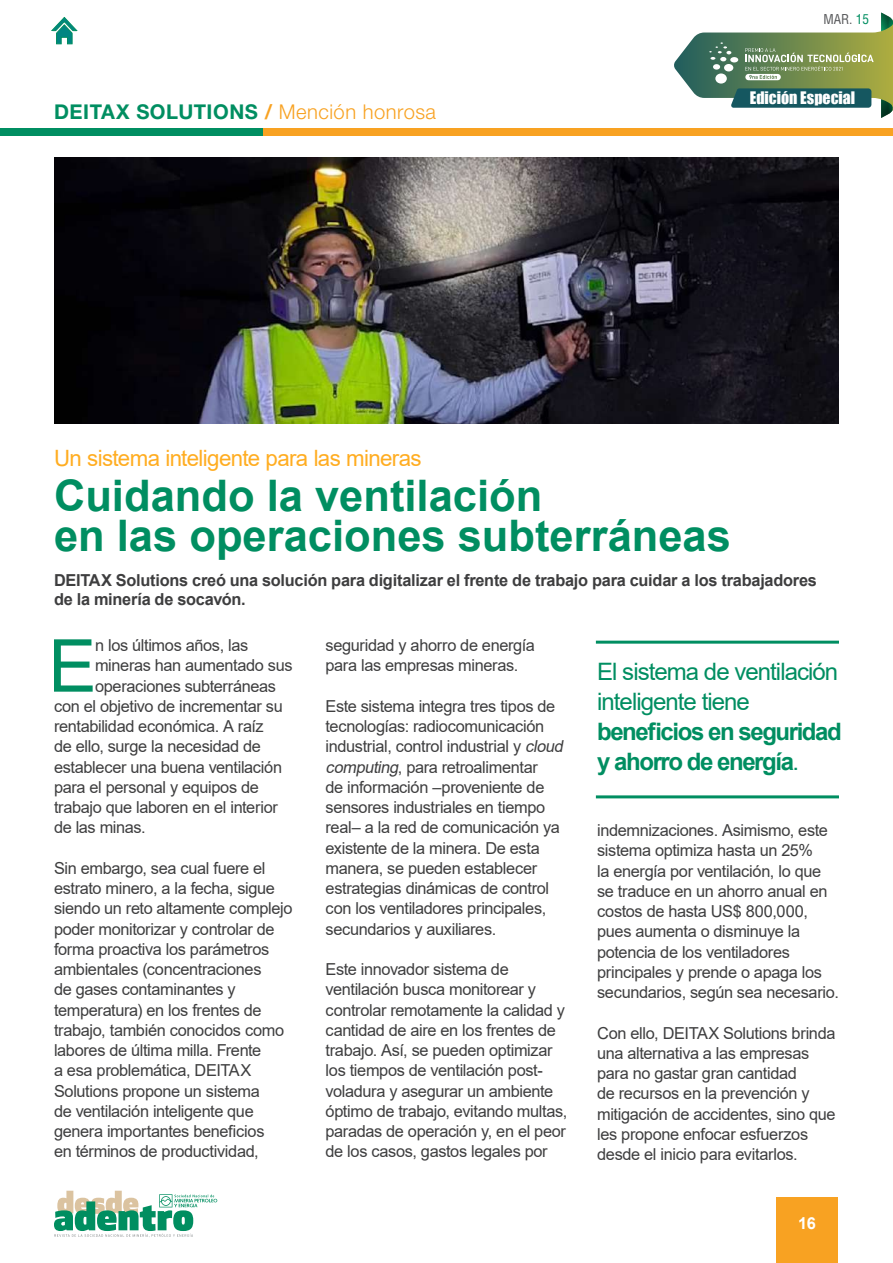
<style>
.page{position:relative;width:893px;height:1263px;background:#fff}
.page>*{position:absolute;margin:0;border:0;box-sizing:border-box;transform-origin:0 0}
.t1{font:73.05px "Arial";color:#008e61}
.t2{font:700 43.5px/40.5px "Arial";color:#008e61}
.t3{font:24px/30px "Arial";letter-spacing:-.04em;color:#008e61}
.t4{font:700 24px/30px "Arial";letter-spacing:-.06em;color:#008e61}
.t5{font:22.5px "Arial";letter-spacing:-.03em;color:#ffad21}
.t6{font:700 20.4px "Helvetica Neue LT Std";letter-spacing:.025em;color:#008e61}
.t7{font:16.5px/20.2px "Arial";letter-spacing:-.02em;color:#3e3e3f}
.t8{font:700 16.5px/19.5px "Arial";letter-spacing:-.015em;color:#3e3e3f}
.t9{font:700 16.5px "Arial";color:#fff}
.t10{font:15.9px "Impact";color:#fff}
.t11{font:condensed 13.35px "Helvetica LT Std";color:#57585a}
.s1{color:#f8a222}
.s2{font-weight:300;color:#f8a222}
.s3{color:#008e61}
.s4{font-style:italic}
.s5{font-weight:400}
</style>
<div class="page">
<div style="left:776px;top:1197px;width:62px;height:66px;background:#f8a222"></div>
<svg style="left:54px;top:1191px;width:163px;height:46px"></svg>
<svg style="left:674px;top:13px;width:219px;height:105px"></svg>
<svg style="left:51px;top:17px;width:27px;height:28px"></svg>
<hr style="left:596px;top:641px;width:243px;height:3px;background:#008e61">
<hr style="left:596px;top:795px;width:243px;height:3px;background:#008e61">
<div style="left:0;top:128px;width:267px;height:8px;background:#008e61"></div>
<div style="left:264px;top:128px;width:629px;height:8px;background:#f8a222"></div>
<img style="left:54px;top:157px;width:785px;height:267px">
<p class="t6" style="left:54px;top:99px;width:384px">DEITAX SOLUTIONS <span class="s1">/</span> <span class="s2">Mención honrosa</span></p>
<p class="t11" style="left:823px;top:10px;width:47px">MAR. <span class="s3">15</span></p>
<p class="t10" style="left:750px;top:86px;width:107px">Edición Especial</p>
<h3 class="t5" style="left:54px;top:442px;width:369px">Un sistema inteligente para las mineras</h3>
<h2 class="t2" style="left:54px;top:476px;width:678px">Cuidando la ventilación<br>en las operaciones subterráneas</h2>
<p class="t8" style="left:54px;top:570px;width:764px">DEITAX Solutions creó una solución para digitalizar el frente de trabajo para cuidar a los trabajadores de la minería de socavón.</p>
<h1 class="t1" style="left:48px;top:616px;width:50px">E</h1>
<p class="t7" style="left:95px;top:635px;width:155px">n los últimos años, las</p>
<p class="t7" style="left:95px;top:655px;width:199px">mineras han aumentado sus</p>
<p class="t7" style="left:95px;top:676px;width:182px">operaciones subterráneas</p>
<p class="t7" style="left:54px;top:696px;width:230px">con el objetivo de incrementar su</p>
<p class="t7" style="left:54px;top:716px;width:211px">rentabilidad económica. A raíz</p>
<p class="t7" style="left:54px;top:736px;width:208px">de ello, surge la necesidad de</p>
<p class="t7" style="left:54px;top:757px;width:230px">establecer una buena ventilación</p>
<p class="t7" style="left:54px;top:777px;width:206px">para el personal y equipos de</p>
<p class="t7" style="left:54px;top:797px;width:225px">trabajo que laboren en el interior</p>
<p class="t7" style="left:54px;top:817px;width:93px">de las minas.</p>
<p class="t7" style="left:54px;top:858px;width:240px">Sin embargo, sea cual fuere el estrato minero, a la fecha, sigue siendo un reto altamente complejo poder monitorizar y controlar de forma proactiva los parámetros ambientales (concentraciones<br>de gases contaminantes y temperatura) en los frentes de trabajo, también conocidos como labores de última milla. Frente<br>a esa problemática, DEITAX<br>Solutions propone un sistema<br>de ventilación inteligente que genera importantes beneficios<br>en términos de productividad,</p>
<p class="t7" style="left:326px;top:635px;width:211px">seguridad y ahorro de energía para las empresas mineras.</p>
<p class="t7" style="left:326px;top:696px;width:243px">Este sistema integra tres tipos de tecnologías: radiocomunicación industrial, control industrial y <span class="s4">cloud computing</span>, para retroalimentar<br>de información –proveniente de sensores industriales en tiempo real– a la red de comunicación ya existente de la minera. De esta manera, se pueden establecer estrategias dinámicas de control con los ventiladores principales, secundarios y auxiliares.</p>
<p class="t7" style="left:326px;top:959px;width:243px">Este innovador sistema de ventilación busca monitorear y controlar remotamente la calidad y cantidad de aire en los frentes de trabajo. Así, se pueden optimizar los tiempos de ventilación post&shy;voladura y asegurar un ambiente óptimo de trabajo, evitando multas, paradas de operación y, en el peor de los casos, gastos legales por</p>
<h3 class="t3" style="left:597px;top:656px;width:243px">El sistema de ventilación inteligente tiene</h3>
<h3 class="t4" style="left:597px;top:717px;width:246px">beneficios en seguridad y ahorro de energía<span class="s5">.</span></h3>
<p class="t7" style="left:597px;top:820px;width:243px">indemnizaciones. Asimismo, este sistema optimiza hasta un 25%<br>la energía por ventilación, lo que se traduce en un ahorro anual en costos de hasta US$ 800,000, pues aumenta o disminuye la potencia de los ventiladores principales y prende o apaga los secundarios, según sea necesario.</p>
<p class="t7" style="left:597px;top:1023px;width:240px">Con ello, DEITAX Solutions brinda una alternativa a las empresas para no gastar gran cantidad<br>de recursos en la prevención y mitigación de accidentes, sino que les propone enfocar esfuerzos desde el inicio para evitarlos.</p>
<p class="t9" style="left:798px;top:1212px;width:19px">16</p>
</div>
